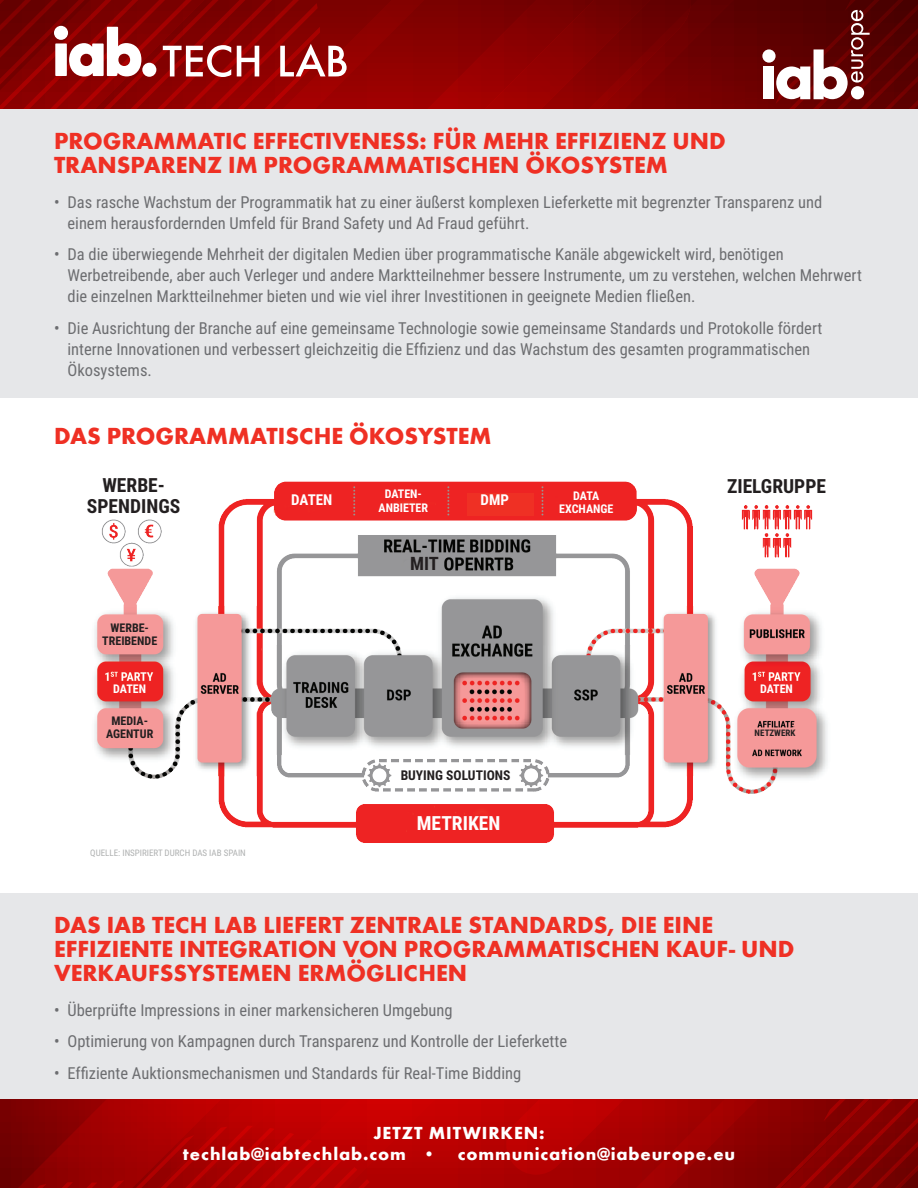
<style>
.page{position:relative;width:918px;height:1188px;background:#fff}
.page>*{position:absolute;margin:0;border:0;box-sizing:border-box;transform-origin:0 0}
.Subhead_1{font:24px/24px "Futura T Bold";color:#ef3024}
.Text_Inside_Graphic{font:24px "Futura T Bold";color:#ef3024}
.Text_Inside_Graphic-2{font:700 19.5px/21px "Roboto Condensed";color:#231f20;text-align:center}
.Text_Inside_Graphic-3{font:700 19.5px "Roboto Condensed";color:#fff}
.Text_Inside_Graphic-4{font:700 18.45px "Roboto Condensed";color:#231f20}
.t1{font:18px "Futura T Bold";letter-spacing:.05em;color:#fff}
.t2{font:16.5px/21px "Roboto Condensed";color:#6c6d70}
.Text_Inside_Graphic-5{font:700 15px "Roboto Condensed";color:#fff}
.Text_Inside_Graphic-6{font:700 13.5px "Roboto Condensed";color:#231f20}
.Text_Inside_Graphic-7{font:700 12px/13.5px "Roboto Condensed";color:#fff;text-align:center}
.Text_Inside_Graphic-8{font:700 12px/13.5px "Roboto Condensed";color:#231f20;text-align:center}
.Text_Inside_Graphic-9{font:9px "Roboto Condensed";color:#afb1b1}
.Text_Inside_Graphic-10{font:700 9px "Roboto Condensed";color:#231f20}
</style>
<div class="page">
<div style="left:0;top:104px;width:918px;height:294px;background:#e6e7e9"></div>
<div style="left:0;top:893px;width:918px;height:269px;background:#e6e7e9"></div>
<svg style="left:0;top:1100px;width:506px;height:88px;background:#b50000"></svg>
<svg style="left:0;top:1126px;width:370px;height:62px;background:#a30000"></svg>
<svg style="left:506px;top:1100px;width:412px;height:88px;background:#900"></svg>
<svg style="left:0;top:0;width:918px;height:109px;background:#881313"></svg>
<img style="left:94px;top:481px;width:734px;height:362px">
<div style="left:467px;top:494px;width:66px;height:22px;background:#ef3024"></div>
<p class="Subhead_1" style="left:54px;top:129px;width:673px">PROGRAMMATIC EFFECTIVENESS: FÜR MEHR EFFIZIENZ UND<br>TRANSPARENZ IM PROGRAMMATISCHEN ÖKOSYSTEM</p>
<p class="t2" style="left:68px;top:191px;width:756px;text-indent:-14px">• Das rasche Wachstum der Programmatik hat zu einer äußerst komplexen Lieferkette mit begrenzter Transparenz und einem herausfordernden Umfeld für Brand Safety und Ad Fraud geführt.</p>
<p class="t2" style="left:68px;top:243px;width:796px;text-indent:-14px">• Da die überwiegende Mehrheit der digitalen Medien über programmatische Kanäle abgewickelt wird, benötigen<br>Werbetreibende, aber auch Verleger und andere Marktteilnehmer bessere Instrumente, um zu verstehen, welchen Mehrwert die einzelnen Marktteilnehmer bieten und wie viel ihrer Investitionen in geeignete Medien fließen.</p>
<p class="t2" style="left:68px;top:317px;width:756px;text-indent:-14px">• Die Ausrichtung der Branche auf eine gemeinsame Technologie sowie gemeinsame Standards und Protokolle fördert interne Innovationen und verbessert gleichzeitig die Effizienz und das Wachstum des gesamten programmatischen<br>Ökosystems.</p>
<p class="Text_Inside_Graphic" style="left:54px;top:422px;width:439px">DAS PROGRAMMATISCHE ÖKOSYSTEM</p>
<p class="Text_Inside_Graphic-2" style="left:87px;top:474px;width:95px">WERBE-<br>SPENDINGS</p>
<p class="Text_Inside_Graphic-5" style="left:291px;top:489px;width:43px">DATEN</p>
<p class="Text_Inside_Graphic-7" style="left:379px;top:487px;width:51px">DATEN-<br>ANBIETER</p>
<p class="Text_Inside_Graphic-5" style="left:481px;top:489px;width:30px">DMP</p>
<p class="Text_Inside_Graphic-7" style="left:559px;top:488px;width:56px">DATA<br>EXCHANGE</p>
<p class="Text_Inside_Graphic-8" style="left:102px;top:620px;width:56px">WERBE-<br>TREIBENDE</p>
<p class="Text_Inside_Graphic-7" style="left:113px;top:682px;width:34px">DATEN</p>
<p class="Text_Inside_Graphic-8" style="left:106px;top:713px;width:49px">MEDIA-<br>AGENTUR</p>
<p class="Text_Inside_Graphic-9" style="left:90px;top:847px;width:157px">QUELLE: INSPIRIERT DURCH DAS IAB SPAIN</p>
<p class="Text_Inside_Graphic-4" style="left:410px;top:551px;width:30px">MIT</p>
<p class="Text_Inside_Graphic-6" style="left:401px;top:766px;width:111px">BUYING SOLUTIONS</p>
<p class="Text_Inside_Graphic-3" style="left:417px;top:809px;width:85px">METRIKEN</p>
<p class="Text_Inside_Graphic-2" style="left:727px;top:475px;width:101px">ZIELGRUPPE</p>
<p class="Text_Inside_Graphic-7" style="left:760px;top:682px;width:34px">DATEN</p>
<p class="Text_Inside_Graphic-10" style="left:755px;top:727px;width:42px">NETZWERK</p>
<p class="Subhead_1" style="left:54px;top:913px;width:742px">DAS IAB TECH LAB LIEFERT ZENTRALE STANDARDS, DIE EINE<br>EFFIZIENTE INTEGRATION VON PROGRAMMATISCHEN KAUF- UND<br>VERKAUFSSYSTEMEN ERMÖGLICHEN</p>
<p class="t2" style="left:54px;top:999px;width:400px">• Überprüfte Impressions in einer markensicheren Umgebung</p>
<p class="t2" style="left:54px;top:1030px;width:515px">• Optimierung von Kampagnen durch Transparenz und Kontrolle der Lieferkette</p>
<p class="t2" style="left:54px;top:1062px;width:469px">• Effiziente Auktionsmechanismen und Standards für Real-Time Bidding</p>
<p class="t1" style="left:373px;top:1122px;width:173px">JETZT MITWIRKEN:</p>
<p class="t1" style="left:183px;top:1143px;width:254px">techlab@iabtechlab.com •</p>
<p class="t1" style="left:458px;top:1143px;width:279px">communication@iabeurope.eu</p>
</div>
